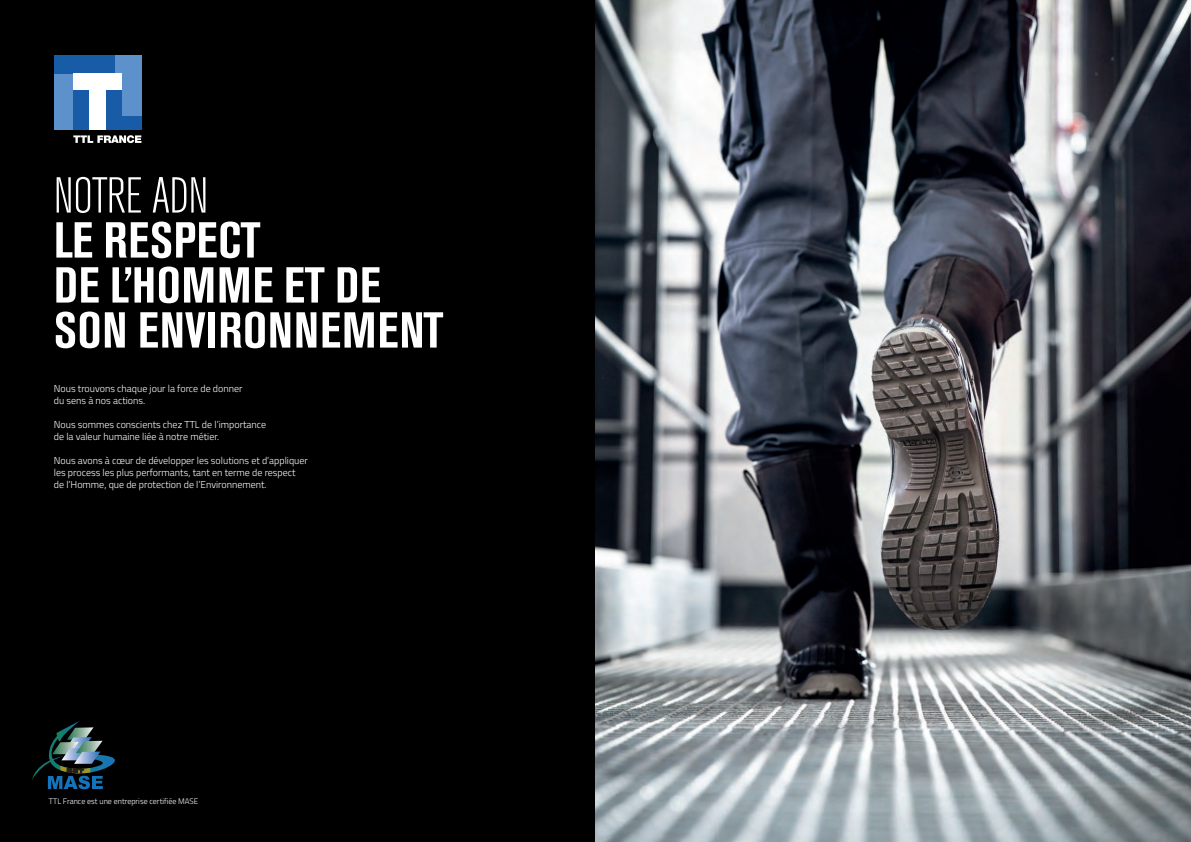
<style>
.page{position:relative;width:1191px;height:842px;background:#fff}
.page>*{position:absolute;margin:0;border:0;box-sizing:border-box;transform-origin:0 0}
.t1{font:700 condensed 50px/45px "Akzidenz Grotesk BE";letter-spacing:.015em;color:#fff}
.t2{font:300 condensed 50px "Akzidenz Grotesk BE";letter-spacing:-.015em;color:#fff}
.t3{font:300 10px/12px "Titillium Web";color:#fff}
.t4{font:300 8px "Titillium Web";color:#fff}
</style>
<div class="page">
<div style="left:0;top:0;width:595px;height:842px;background:#000"></div>
<img style="left:595px;top:0;width:596px;height:842px">
<div style="left:54px;top:55px;width:87px;height:75px;background:#5d91cc"></div>
<div style="left:54px;top:55px;width:61px;height:19px;background:#185ca8"></div>
<div style="left:73px;top:90px;width:16px;height:40px;background:#185ca8"></div>
<div style="left:106px;top:90px;width:16px;height:40px;background:#185ca8"></div>
<div style="left:106px;top:116px;width:35px;height:14px;background:#185ca8"></div>
<div style="left:73px;top:74px;width:49px;height:16px;background:#fff"></div>
<div style="left:89px;top:82px;width:17px;height:48px;background:#fff"></div>
<svg style="left:73px;top:135px;width:68px;height:8px"></svg>
<svg style="left:32px;top:721px;width:83px;height:68px"></svg>
<h1 class="t2" style="left:54px;top:169px;width:156px">NOTRE ADN</h1>
<h1 class="t1" style="left:54px;top:218px;width:391px">LE RESPECT<br>DE L’HOMME ET DE<br>SON ENVIRONNEMENT</h1>
<p class="t3" style="left:54px;top:382px;width:190px">Nous trouvons chaque jour la force de donner du sens à nos actions.</p>
<p class="t3" style="left:54px;top:418px;width:214px">Nous sommes conscients chez TTL de l’importance de la valeur humaine liée à notre métier.</p>
<p class="t3" style="left:54px;top:454px;width:255px">Nous avons à cœur de développer les solutions et d’appliquer les process les plus performants, tant en terme de respect de l’Homme, que de protection de l’Environnement.</p>
<p class="t4" style="left:49px;top:795px;width:151px">TTL France est une entreprise certifiée MASE</p>
</div>
